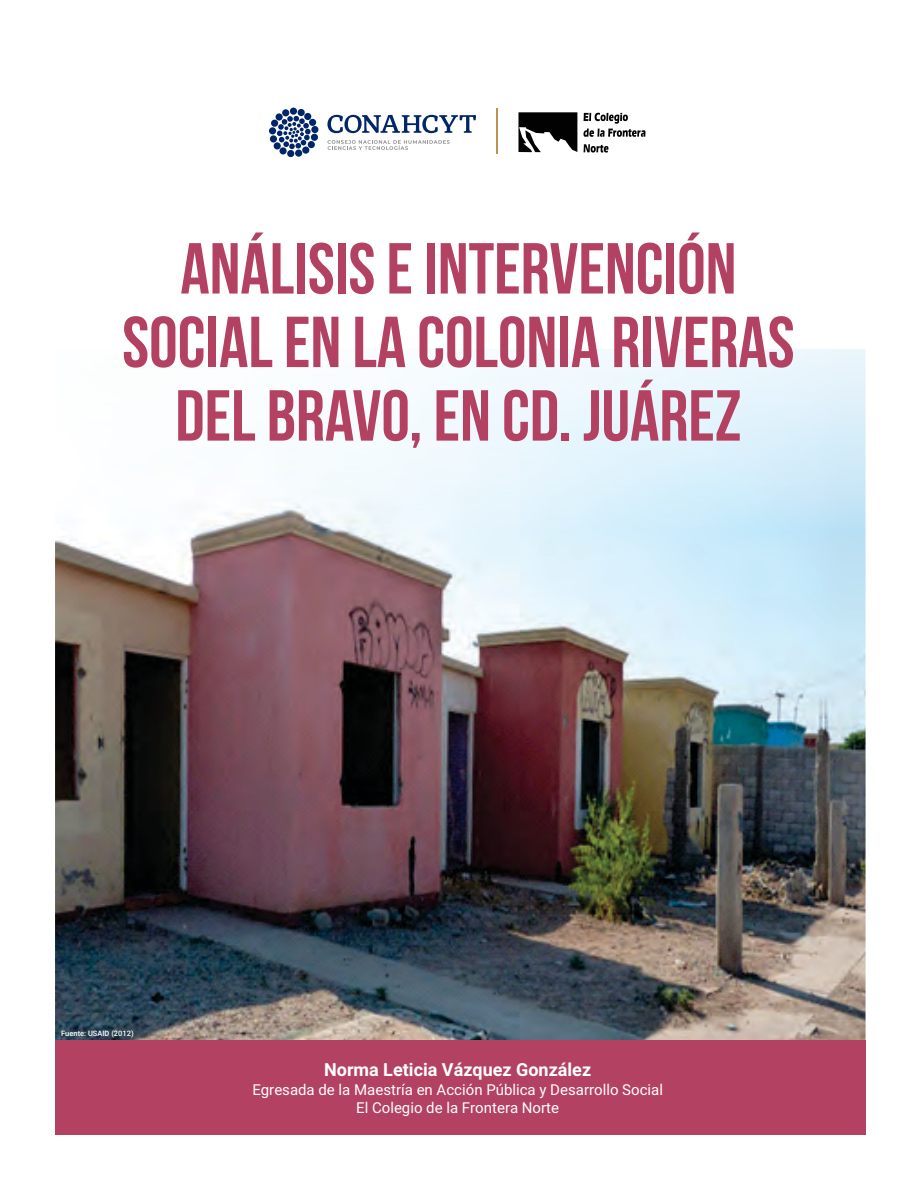
<style>
.page{position:relative;width:918px;height:1188px;background:#fff}
.page>*{position:absolute;margin:0;border:0;box-sizing:border-box;transform-origin:0 0}
.t1{font:700 72px/73.5px "Bebas Neue";color:#b34162;text-align:center}
.t2{font:700 18px "Roboto";color:#fff}
.t3{font:15px/18px "Roboto";color:#fff;text-align:center}
.t4{font:500 7.5px "Roboto";color:#fff}
</style>
<div class="page">
<img style="left:55px;top:349px;width:811px;height:691px">
<hr style="left:496px;top:108px;width:2px;height:46px;background:#bb934f">
<svg style="left:518px;top:112px;width:127px;height:41px"></svg>
<div style="left:311px;top:126px;width:7px;height:7px;background:#002568;border-radius:50%"></div>
<div style="left:311px;top:134px;width:7px;height:7px;background:#002568;border-radius:50%"></div>
<div style="left:308px;top:141px;width:7px;height:7px;background:#002568;border-radius:50%"></div>
<div style="left:302px;top:147px;width:7px;height:7px;background:#002568;border-radius:50%"></div>
<div style="left:295px;top:150px;width:7px;height:7px;background:#002568;border-radius:50%"></div>
<div style="left:287px;top:150px;width:7px;height:7px;background:#002568;border-radius:50%"></div>
<div style="left:280px;top:147px;width:7px;height:7px;background:#002568;border-radius:50%"></div>
<div style="left:274px;top:142px;width:7px;height:7px;background:#002568;border-radius:50%"></div>
<div style="left:270px;top:135px;width:7px;height:8px;background:#002568;border-radius:50%"></div>
<div style="left:269px;top:127px;width:7px;height:7px;background:#002568;border-radius:50%"></div>
<div style="left:309px;top:119px;width:7px;height:7px;background:#002568;border-radius:50%"></div>
<div style="left:304px;top:113px;width:7px;height:7px;background:#002568;border-radius:50%"></div>
<div style="left:298px;top:109px;width:7px;height:7px;background:#002568;border-radius:50%"></div>
<div style="left:290px;top:108px;width:7px;height:7px;background:#002568;border-radius:50%"></div>
<div style="left:282px;top:109px;width:7px;height:7px;background:#002568;border-radius:50%"></div>
<div style="left:276px;top:113px;width:7px;height:8px;background:#002568;border-radius:50%"></div>
<div style="left:271px;top:120px;width:7px;height:7px;background:#002568;border-radius:50%"></div>
<svg style="left:277px;top:116px;width:34px;height:33px"></svg>
<svg style="left:327px;top:115px;width:149px;height:18px"></svg>
<svg style="left:327px;top:140px;width:123px;height:10px"></svg>
<div style="left:55px;top:1040px;width:811px;height:95px;background:#b34162"></div>
<h1 class="t1" style="left:122px;top:239px;width:674px">ANÁLISIS E INTERVENCIÓN<br>SOCIAL EN LA COLONIA RIVERAS<br>DEL BRAVO, EN CD. JUÁREZ</h1>
<p class="t4" style="left:61px;top:1030px;width:74px">Fuente: USAID (2012)</p>
<p class="t2" style="left:324px;top:1063px;width:269px">Norma Leticia Vázquez González</p>
<p class="t3" style="left:252px;top:1082px;width:412px">Egresada de la Maestría en Acción Pública y Desarrollo Social<br>El Colegio de la Frontera Norte</p>
</div>
